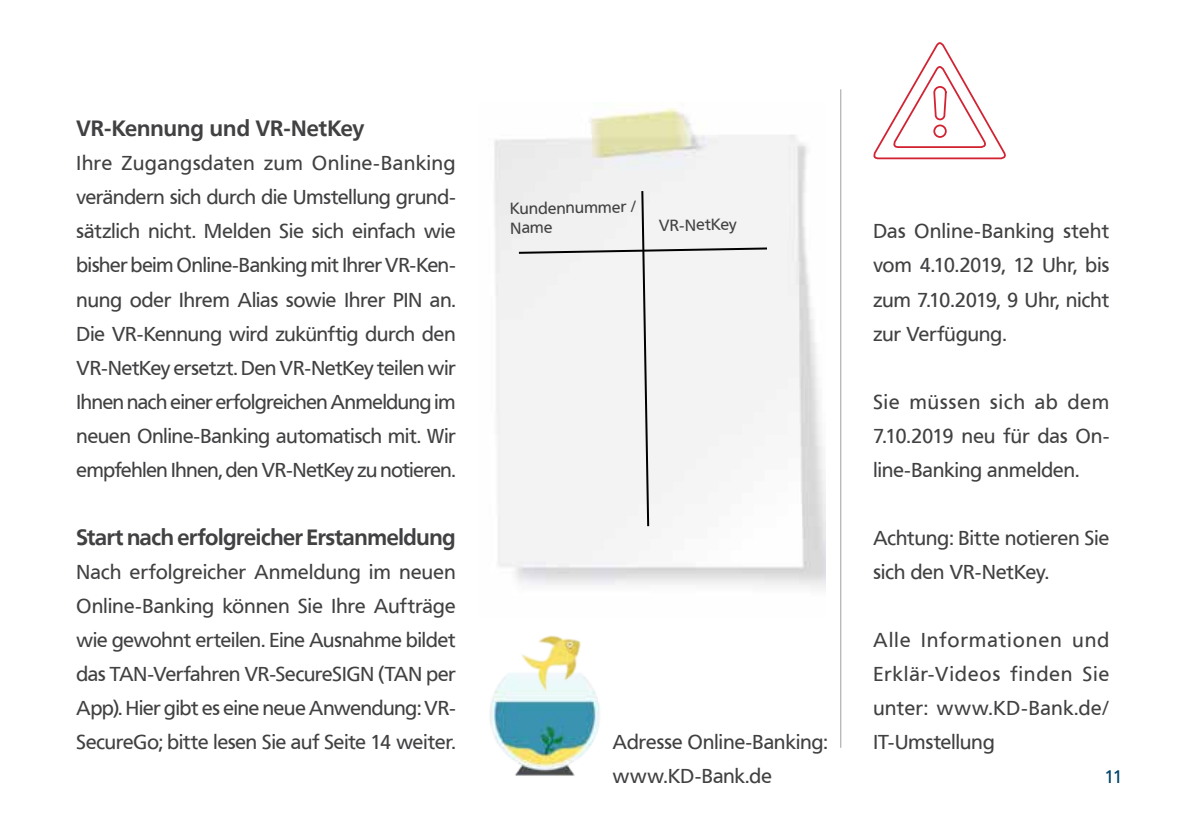
<style>
.page{position:relative;width:1191px;height:840px;background:#fff}
.page>*{position:absolute;margin:0;border:0;box-sizing:border-box;transform-origin:0 0}
.t1{font:700 22px "Frutiger VR";letter-spacing:-.015em;color:#414042}
.t2{font:700 22px "Frutiger VR";letter-spacing:.005em;color:#414042}
.t3{font:20px/34px "Frutiger VR";letter-spacing:.005em;color:#414042;text-align:justify}
.t4{font:18px "Frutiger VR";color:#00436a}
.t5{font:16px/19.2px "Frutiger VR";color:#414042}
</style>
<div class="page">
<svg style="left:873px;top:42px;width:133px;height:118px"></svg>
<hr style="left:840px;top:89px;width:1px;height:658px;background:#9d9fa2">
<img style="left:494px;top:108px;width:331px;height:480px">
<img style="left:494px;top:577px;width:140px;height:11px">
<img style="left:490px;top:635px;width:110px;height:141px">
<div style="left:517px;top:189px;width:252px;height:339px;background:#f3f3f3"></div>
<p class="t2" style="left:77px;top:115px;width:289px">VR-Kennung und VR-NetKey</p>
<p class="t3" style="left:77px;top:146px;width:380px">Ihre Zugangsdaten zum Online-Banking verändern sich durch die Umstellung grund&shy;sätzlich nicht. Melden Sie sich einfach wie bisher beim Online-Banking mit Ihrer VR-Ken&shy;nung oder Ihrem Alias sowie Ihrer PIN an.<br>Die VR-Kennung wird zukünftig durch den VR-NetKey ersetzt. Den VR-NetKey teilen wir Ihnen nach einer erfolgreichen Anmeldung im neuen Online-Banking automatisch mit. Wir empfehlen Ihnen, den VR-NetKey zu notieren.</p>
<p class="t1" style="left:77px;top:523px;width:380px">Start nach erfolgreicher Erstanmeldung</p>
<p class="t3" style="left:77px;top:555px;width:380px">Nach erfolgreicher Anmeldung im neuen Online-Banking können Sie Ihre Aufträge wie gewohnt erteilen. Eine Ausnahme bildet das TAN-Verfahren VR-SecureSIGN (TAN per App). Hier gibt es eine neue Anwendung: VR-SecureGo; bitte lesen Sie auf Seite 14 weiter.</p>
<p class="t5" style="left:510px;top:199px;width:128px;rotate:-1deg">Kundennummer /<br>Name</p>
<p class="t5" style="left:659px;top:216px;width:79px;rotate:-1deg">VR-NetKey</p>
<p class="t3" style="left:613px;top:725px;width:216px">Adresse Online-Banking: www.KD-Bank.de</p>
<p class="t3" style="left:873px;top:214px;width:237px">Das Online-Banking steht vom 4.10.2019, 12 Uhr, bis zum 7.10.2019, 9 Uhr, nicht zur Verfügung.</p>
<p class="t3" style="left:873px;top:384px;width:237px">Sie müssen sich ab dem 7.10.2019 neu für das On&shy;line-Banking anmelden.</p>
<p class="t3" style="left:873px;top:521px;width:237px">Achtung: Bitte notieren Sie sich den VR-NetKey.</p>
<p class="t3" style="left:873px;top:623px;width:237px">Alle Informationen und Erklär-Videos finden Sie unter: www.KD-Bank.de/ IT-Umstellung</p>
<p class="t4" style="left:1105px;top:766px;width:19px">11</p>
</div>
